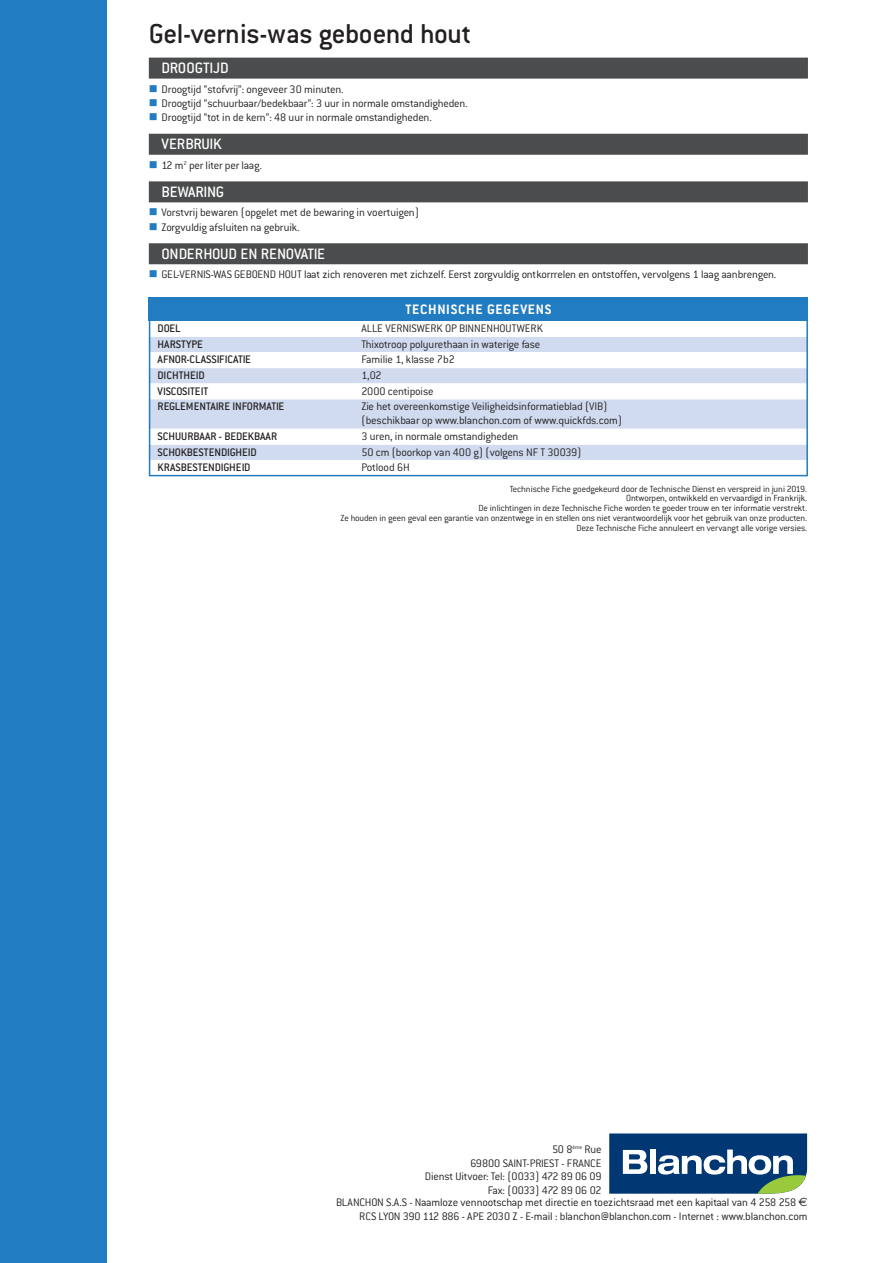
<style>
.page{position:relative;width:893px;height:1263px;background:#fff}
.page>*{position:absolute;margin:0;border:0;box-sizing:border-box;transform-origin:0 0}
.t1{font:500 30px "Conduit ITC";letter-spacing:-.015em;color:#231f20}
.t2{font:500 16.5px "Conduit ITC";letter-spacing:-.015em;color:#fff}
.t3{font:700 15px "Conduit ITC";letter-spacing:.05em;color:#fff}
.t4{font:300 12px/14.2px "Conduit ITC";letter-spacing:-.015em;color:#231f20}
.t5{font:500 12px "Conduit ITC";color:#231f20}
.t6{font:300 9.75px/9.8px "Conduit ITC";letter-spacing:-.015em;color:#231f20;text-align:right}
.s1{font-family:"Euro Sans";font-weight:400}
</style>
<div class="page">
<div style="left:0;top:0;width:106px;height:1263px;background:#227cc1"></div>
<svg style="left:609px;top:1133px;width:198px;height:61px"></svg>
<div style="left:149px;top:298px;width:659px;height:23px;background:#227cc1"></div>
<div style="left:149px;top:337px;width:659px;height:15px;background:#d0dbef"></div>
<div style="left:149px;top:368px;width:659px;height:15px;background:#d0dbef"></div>
<div style="left:149px;top:399px;width:659px;height:15px;background:#d0dbef"></div>
<div style="left:149px;top:414px;width:659px;height:15px;background:#d0dbef"></div>
<div style="left:149px;top:445px;width:659px;height:15px;background:#d0dbef"></div>
<div style="left:149px;top:298px;width:659px;height:178px;border:2px solid #227cc1"></div>
<div style="left:149px;top:58px;width:659px;height:21px;background:#4b4c4d"></div>
<div style="left:149px;top:134px;width:659px;height:21px;background:#4b4c4d"></div>
<div style="left:149px;top:181px;width:659px;height:21px;background:#4b4c4d"></div>
<div style="left:149px;top:243px;width:659px;height:21px;background:#4b4c4d"></div>
<h1 class="t1" style="left:149px;top:24px;width:324px">Gel-vernis-was geboend hout</h1>
<h2 class="t2" style="left:162px;top:63px;width:69px">DROOGTIJD</h2>
<p class="t4" style="left:162px;top:83px;width:308px">Droogtijd “stofvrij”: ongeveer 30 minuten.<br>Droogtijd “schuurbaar/bedekbaar”: 3 uur in normale omstandigheden.<br>Droogtijd “tot in de kern”: 48 uur in normale omstandigheden.</p>
<h2 class="t2" style="left:162px;top:139px;width:62px">VERBRUIK</h2>
<p class="t4" style="left:162px;top:159px;width:102px">12 m<sup>2</sup> per liter per laag.</p>
<h2 class="t2" style="left:162px;top:187px;width:64px">BEWARING</h2>
<p class="t4" style="left:162px;top:207px;width:259px">Vorstvrij bewaren (opgelet met de bewaring in voertuigen)<br>Zorgvuldig afsluiten na gebruik.</p>
<h2 class="t2" style="left:162px;top:249px;width:165px">ONDERHOUD EN RENOVATIE</h2>
<p class="t4" style="left:162px;top:269px;width:616px">GEL-VERNIS-WAS GEBOEND HOUT laat zich renoveren met zichzelf. Eerst zorgvuldig ontkorrrelen en ontstoffen, vervolgens 1 laag aanbrengen.</p>
<p class="t3" style="left:405px;top:304px;width:148px">TECHNISCHE GEGEVENS</p>
<p class="t5" style="left:158px;top:324px;width:25px">DOEL</p>
<p class="t4" style="left:361px;top:322px;width:183px">ALLE VERNISWERK OP BINNENHOUTWERK</p>
<p class="t5" style="left:158px;top:340px;width:47px">HARSTYPE</p>
<p class="t4" style="left:361px;top:338px;width:180px">Thixotroop polyurethaan in waterige fase</p>
<p class="t5" style="left:158px;top:356px;width:95px">AFNOR-CLASSIFICATIE</p>
<p class="t4" style="left:361px;top:354px;width:95px">Familie 1, klasse 7b2</p>
<p class="t5" style="left:158px;top:371px;width:49px">DICHTHEID</p>
<p class="t4" style="left:361px;top:369px;width:22px">1,02</p>
<p class="t5" style="left:158px;top:387px;width:52px">VISCOSITEIT</p>
<p class="t4" style="left:361px;top:385px;width:74px">2000 centipoise</p>
<p class="t5" style="left:158px;top:403px;width:128px">REGLEMENTAIRE INFORMATIE</p>
<p class="t4" style="left:361px;top:401px;width:262px">Zie het overeenkomstige Veiligheidsinformatieblad (VIB) (beschikbaar op www.blanchon.com of www.quickfds.com)</p>
<p class="t5" style="left:158px;top:432px;width:121px">SCHUURBAAR - BEDEKBAAR</p>
<p class="t4" style="left:361px;top:430px;width:159px">3 uren, in normale omstandigheden</p>
<p class="t5" style="left:158px;top:448px;width:101px">SCHOKBESTENDIGHEID</p>
<p class="t4" style="left:361px;top:446px;width:222px">50 cm (boorkop van 400 g) (volgens NF T 30039)</p>
<p class="t5" style="left:158px;top:464px;width:94px">KRASBESTENDIGHEID</p>
<p class="t4" style="left:361px;top:462px;width:50px">Potlood 6H</p>
<p class="t6" style="left:341px;top:485px;width:468px">Technische Fiche goedgekeurd door de Technische Dienst en verspreid in juni 2019.<br>Ontworpen, ontwikkeld en vervaardigd in Frankrijk.<br>De inlichtingen in deze Technische Fiche worden te goeder trouw en ter informatie verstrekt.<br>Ze houden in geen geval een garantie van onzentwege in en stellen ons niet verantwoordelijk voor het gebruik van onze producten.<br>Deze Technische Fiche annuleert en vervangt alle vorige versies.</p>
<p class="t4" style="left:552px;top:1144px;width:51px">50 8<sup>ème</sup> Rue</p>
<p class="t4" style="left:470px;top:1157px;width:133px">69800 SAINT-PRIEST - FRANCE</p>
<p class="t4" style="left:425px;top:1171px;width:178px">Dienst Uitvoer: Tel: (0033) 472 89 06 09</p>
<p class="t4" style="left:488px;top:1184px;width:115px">Fax: (0033) 472 89 06 02</p>
<p class="t4" style="left:336px;top:1196px;width:473px">BLANCHON S.A.S - Naamloze vennootschap met directie en toezichtsraad met een kapitaal van 4 258 258 <span class="s1">€</span></p>
<p class="t4" style="left:359px;top:1210px;width:450px">RCS LYON 390 112 886 - APE 2030 Z - E-mail : blanchon@blanchon.com - Internet : www.blanchon.com</p>
</div>
